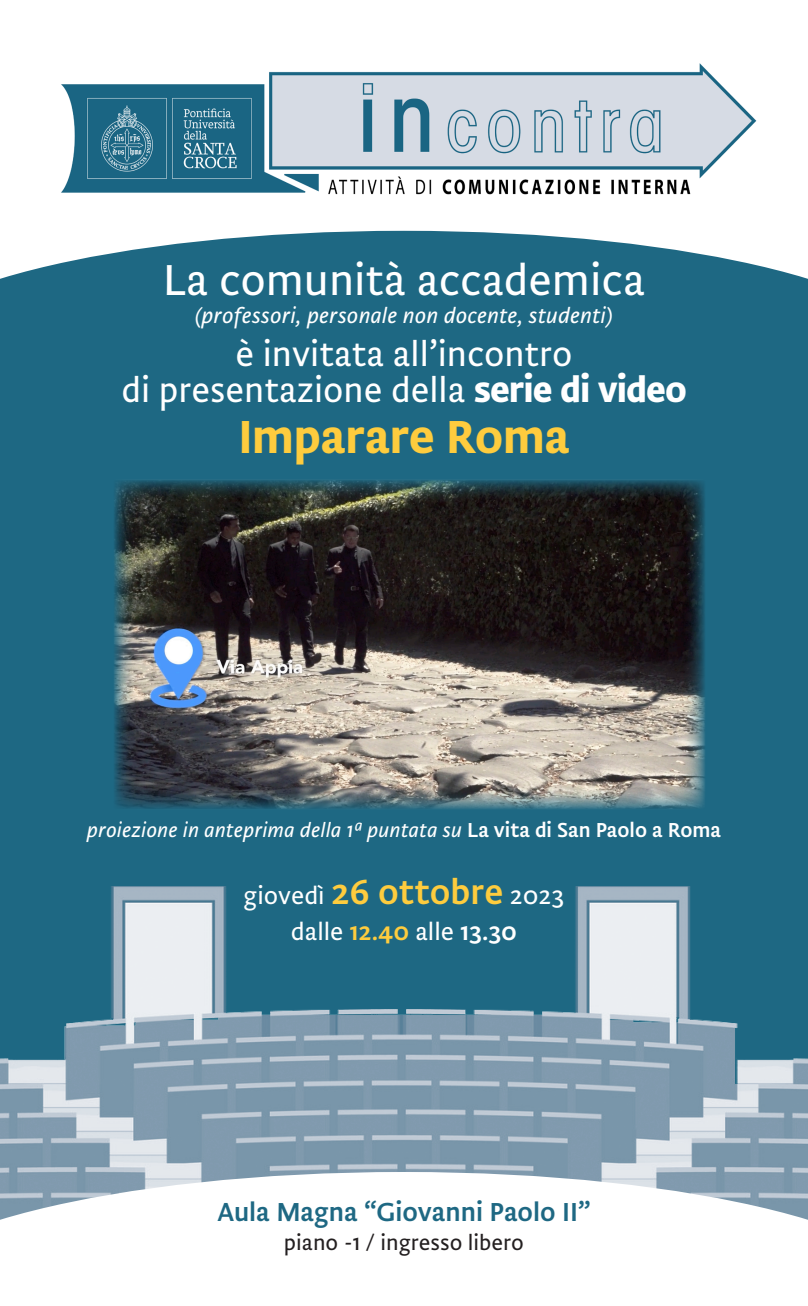
<style>
.page{position:relative;width:808px;height:1306px;background:#fff}
.page>*{position:absolute;margin:0;border:0;box-sizing:border-box;transform-origin:0 0}
.t1{font:500 48px "Brioni Sanst Std";color:#fecc3e}
.t2{font:300 45px "Brioni Sanst Std";color:#fff}
.t3{font:300 36.3px/36px "Brioni Sanst Std";color:#fff;text-align:center}
.t4{font:27px "Brioni Sanst Std";color:#1e6883}
.t5{font:300 25.5px "Brioni Sanst Std";color:#fff}
.t6{font:italic 300 22.5px "Brioni Sans Std";color:#fff}
.t7{font:300 22.5px "Brioni Sanst Std";color:#231f20}
.t8{font:italic 300 21px "Brioni Sans Std";color:#fff}
.s1{font-family:"Brioni Sans Std";font-weight:700}
.s2{font-family:"Brioni Sanst Std";font-weight:400;font-style:normal}
.s3{font-weight:400;font-size:36px;color:#fecc3e}
.s4{font-weight:400;color:#fecc3e}
.s5{font-weight:400}
</style>
<div class="page">
<svg style="left:0;top:230px;width:808px;height:181px;background:#31748d"></svg>
<div style="left:0;top:411px;width:808px;height:871px;background:#1e6883"></div>
<img style="left:0;top:887px;width:808px;height:284px">
<svg style="left:0;top:1171px;width:808px;height:111px;background:#eff2f5"></svg>
<img style="left:114px;top:481px;width:591px;height:327px">
<img style="left:61px;top:63px;width:696px;height:132px">
<p class="t2" style="left:163px;top:249px;width:484px">La comunità accademica</p>
<p class="t6" style="left:195px;top:300px;width:419px">(professori, personale non docente, studenti)</p>
<p class="t3" style="left:121px;top:334px;width:566px">è invitata all’incontro<br>di presentazione della <span class="s1">serie di video</span></p>
<p class="t1" style="left:238px;top:401px;width:333px">Imparare Roma</p>
<p class="t8" style="left:87px;top:815px;width:636px">proiezione in anteprima della 1ª puntata su <span class="s2">La vita di San Paolo a Roma</span></p>
<p class="t5" style="left:244px;top:878px;width:322px">giovedì <span class="s3">26 ottobre</span> 2023</p>
<p class="t5" style="left:291px;top:914px;width:228px">dalle <span class="s4">12.40</span> alle <span class="s5">13.30</span></p>
<p class="t4" style="left:217px;top:1192px;width:375px">Aula Magna “Giovanni Paolo II”</p>
<p class="t7" style="left:284px;top:1226px;width:242px">piano -1 / ingresso libero</p>
</div>
